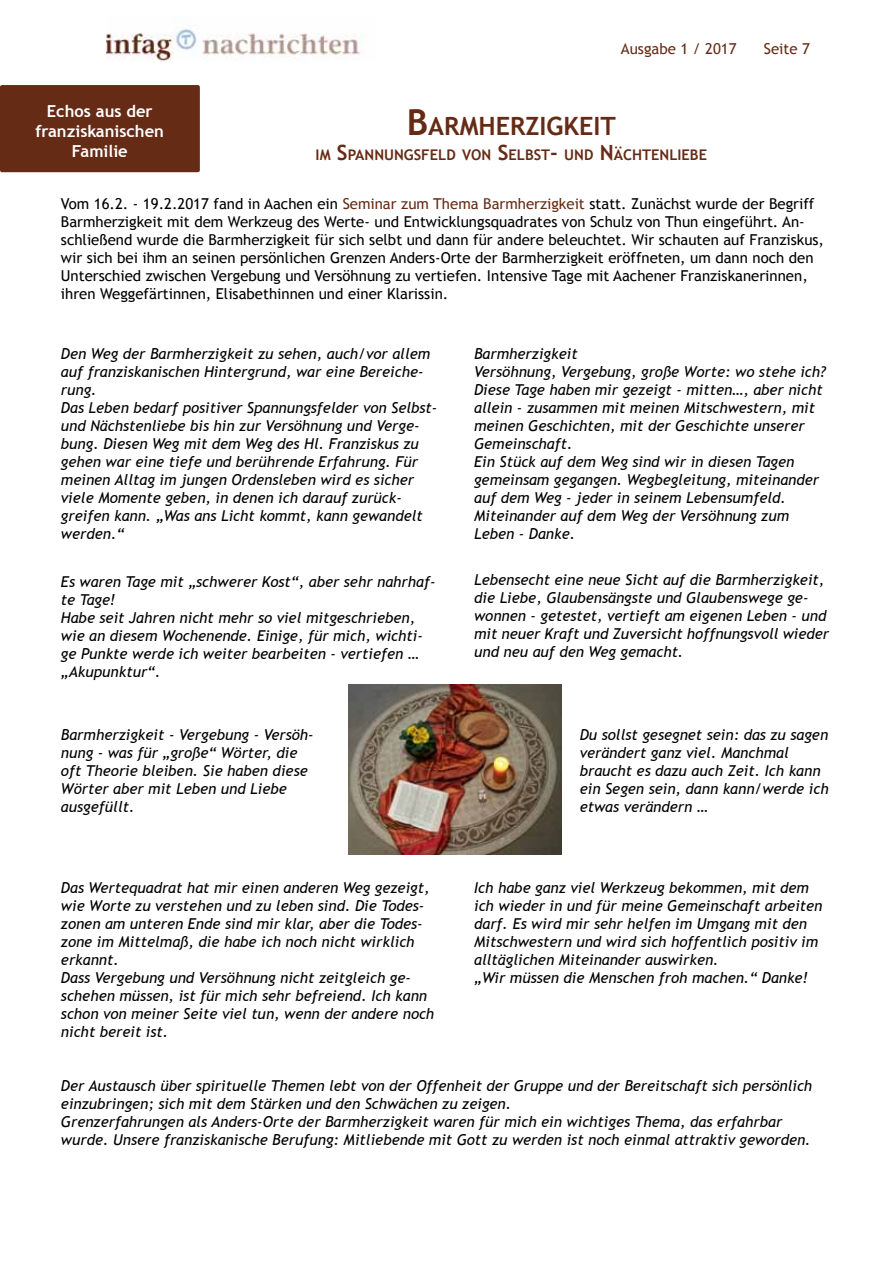
<style>
.page{position:relative;width:893px;height:1263px;background:#fff}
.page>*{position:absolute;margin:0;border:0;box-sizing:border-box;transform-origin:0 0}
.t1{font:700 25.2px "Trebuchet MS";color:#662b15}
.t2{font:700 16.5px/19.8px "Trebuchet MS";color:#fff;text-align:center}
.t3{font:italic 15px/18px "Trebuchet MS";color:#000}
.t4{font:15px/18px "Trebuchet MS";color:#000}
.t5{font:15px "Trebuchet MS";color:#662b15}
.t6{font:700 14.7px "Trebuchet MS";color:#662b15}
.s1{font-size:36px}
.s2{font-size:21px}
.s3{color:#662b15}
</style>
<div class="page">
<div style="left:0;top:85px;width:200px;height:87px;background:#662b15;border-radius:2px"></div>
<img style="left:106px;top:28px;width:258px;height:34px">
<img style="left:349px;top:684px;width:212px;height:171px">
<p class="t5" style="left:621px;top:40px;width:117px">Ausgabe 1 / 2017</p>
<p class="t5" style="left:764px;top:40px;width:48px">Seite 7</p>
<p class="t2" style="left:36px;top:101px;width:130px">Echos aus der franziskanischen<br>Familie</p>
<h1 class="t1" style="left:407px;top:110px;width:210px"><span class="s1">B</span>ARMHERZI GKEIT</h1>
<p class="t6" style="left:316px;top:145px;width:393px">IM <span class="s2">S</span>PANNUNGSFELD VON <span class="s2">S</span>ELBST<span class="s2">-</span> UND <span class="s2">N</span>ÄCHTENLIEBE</p>
<p class="t4" style="left:61px;top:195px;width:765px">Vom 16.2. - 19.2.2017 fand in Aachen ein <span class="s3">Seminar zum Thema Barmherzigkeit</span> statt. Zunächst wurde der Begriff Barmherzigkeit mit dem Werkzeug des Werte- und Entwicklungsquadrates von Schulz von Thun eingeführt. An&shy;schließend wurde die Barmherzigkeit für sich selbt und dann für andere beleuchtet. Wir schauten auf Franziskus, wir sich bei ihm an seinen persönlichen Grenzen Anders-Orte der Barmherzigkeit eröffneten, um dann noch den Unterschied zwischen Vergebung und Versöhnung zu vertiefen. Intensive Tage mit Aachener Franziskanerinnen, ihren Weggefärtinnen, Elisabethinnen und einer Klarissin.</p>
<p class="t3" style="left:61px;top:344px;width:378px">Den Weg der Barmherzigkeit zu sehen, auch/vor allem auf franziskanischen Hintergrund, war eine Bereiche&shy;rung.<br>Das Leben bedarf positiver Spannungsfelder von Selbst&shy;und Nächstenliebe bis hin zur Versöhnung und Verge&shy;bung. Diesen Weg mit dem Weg des Hl. Franziskus zu gehen war eine tiefe und berührende Erfahrung. Für meinen Alltag im jungen Ordensleben wird es sicher viele Momente geben, in denen ich darauf zurück&shy;greifen kann. „Was ans Licht kommt, kann gewandelt werden.“</p>
<p class="t3" style="left:474px;top:344px;width:353px">Barmherzigkeit<br>Versöhnung, Vergebung, große Worte: wo stehe ich?<br>Diese Tage haben mir gezeigt - mitten…, aber nicht allein - zusammen mit meinen Mitschwestern, mit meinen Geschichten, mit der Geschichte unserer Gemeinschaft.<br>Ein Stück auf dem Weg sind wir in diesen Tagen gemeinsam gegangen. Wegbegleitung, miteinander auf dem Weg - jeder in seinem Lebensumfeld.<br>Miteinander auf dem Weg der Versöhnung zum Leben - Danke.</p>
<p class="t3" style="left:61px;top:573px;width:376px">Es waren Tage mit „schwerer Kost“, aber sehr nahrhaf&shy;te Tage!<br>Habe seit Jahren nicht mehr so viel mitgeschrieben, wie an diesem Wochenende. Einige, für mich, wichti&shy;ge Punkte werde ich weiter bearbeiten - vertiefen … „Akupunktur“.</p>
<p class="t3" style="left:61px;top:725px;width:254px">Barmherzigkeit - Vergebung - Versöh&shy;nung - was für „große“ Wörter, die oft Theorie bleiben. Sie haben diese<br>Wörter aber mit Leben und Liebe ausgefüllt.</p>
<p class="t3" style="left:61px;top:879px;width:375px">Das Wertequadrat hat mir einen anderen Weg gezeigt, wie Worte zu verstehen und zu leben sind. Die Todes&shy;zonen am unteren Ende sind mir klar, aber die Todes&shy;zone im Mittelmaß, die habe ich noch nicht wirklich erkannt.<br>Dass Vergebung und Versöhnung nicht zeitgleich ge&shy;schehen müssen, ist für mich sehr befreiend. Ich kann schon von meiner Seite viel tun, wenn der andere noch nicht bereit ist.</p>
<p class="t3" style="left:474px;top:570px;width:357px">Lebensecht eine neue Sicht auf die Barmherzigkeit, die Liebe, Glaubensängste und Glaubenswege ge&shy;wonnen - getestet, vertieft am eigenen Leben - und mit neuer Kraft und Zuversicht hoffnungsvoll wieder und neu auf den Weg gemacht.</p>
<p class="t3" style="left:580px;top:725px;width:250px">Du sollst gesegnet sein: das zu sagen verändert ganz viel. Manchmal braucht es dazu auch Zeit. Ich kann ein Segen sein, dann kann/werde ich etwas verändern …</p>
<p class="t3" style="left:474px;top:879px;width:350px">Ich habe ganz viel Werkzeug bekommen, mit dem ich wieder in und für meine Gemeinschaft arbeiten darf. Es wird mir sehr helfen im Umgang mit den Mitschwestern und wird sich hoffentlich positiv im alltäglichen Miteinander auswirken.<br>„Wir müssen die Menschen froh machen.“ Danke!</p>
<p class="t3" style="left:61px;top:1077px;width:753px">Der Austausch über spirituelle Themen lebt von der Offenheit der Gruppe und der Bereitschaft sich persönlich einzubringen; sich mit dem Stärken und den Schwächen zu zeigen.<br>Grenzerfahrungen als Anders-Orte der Barmherzigkeit waren für mich ein wichtiges Thema, das erfahrbar wurde. Unsere franziskanische Berufung: Mitliebende mit Gott zu werden ist noch einmal attraktiv geworden.</p>
</div>
